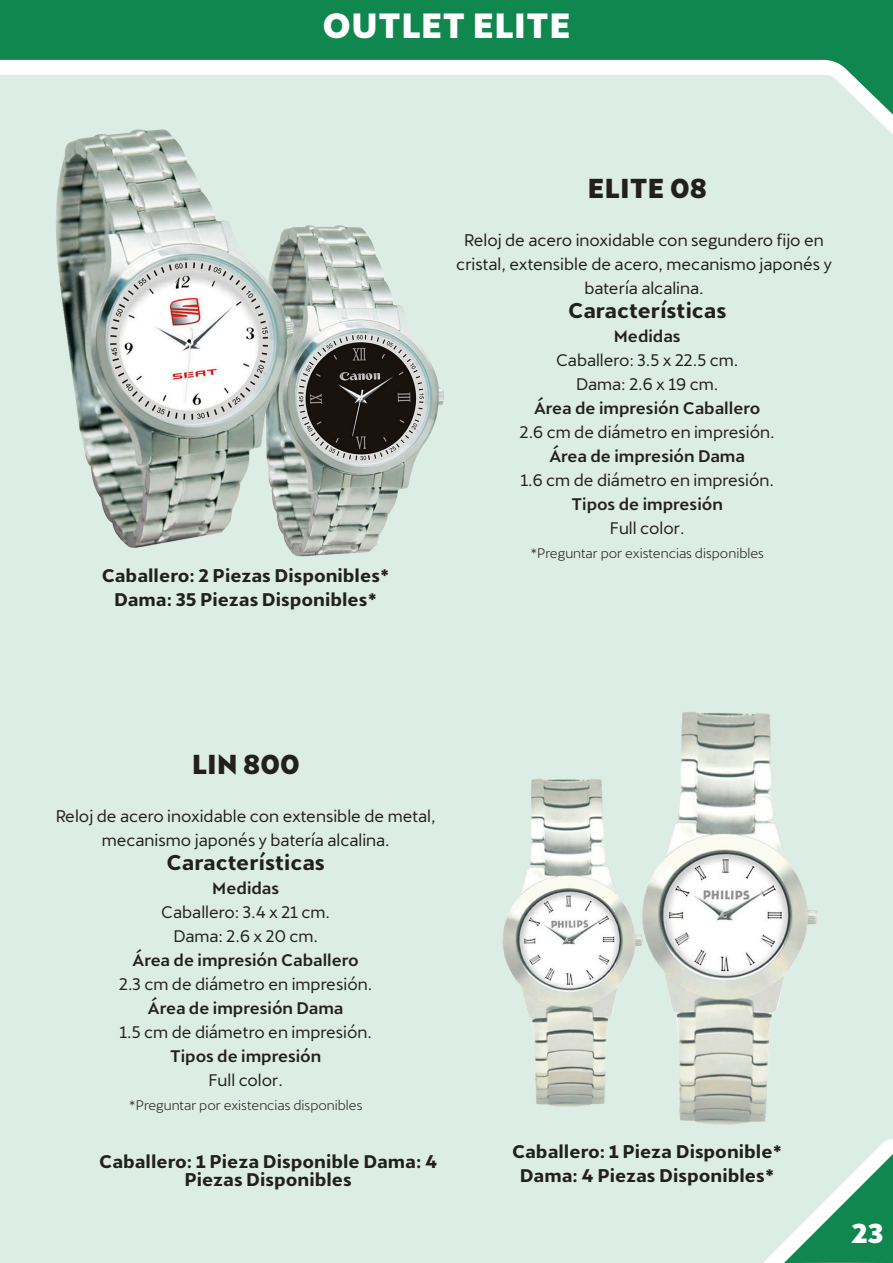
<style>
.page{position:relative;width:893px;height:1263px;background:#fff}
.page>*{position:absolute;margin:0;border:0;box-sizing:border-box;transform-origin:0 0}
.t1{font:800 34.5px "Cupra";color:#fff}
.Titulo{font:800 27px "Cupra";color:#231f20}
.t2{font:800 27px "Cupra";color:#fff}
.t3{font:700 21px "Cupra";color:#231f20}
.t4{font:700 18px/18px "Cupra";color:#231f20;text-align:center}
.Texto{font:16.5px/24px "Cupra";color:#231f20;text-align:center}
.Texto_Negritas{font:500 16.5px "Cupra";color:#231f20}
.Titulo-2{font:13.5px "Cupra";color:#231f20}
</style>
<div class="page">
<svg style="left:0;top:0;width:893px;height:75px;fill:#0f874f"></svg>
<div style="left:0;top:75px;width:893px;height:1188px;background:#dbede4"></div>
<img style="left:319px;top:222px;width:135px;height:336px">
<img style="left:46px;top:126px;width:273px;height:432px">
<img style="left:497px;top:774px;width:139px;height:336px">
<img style="left:636px;top:702px;width:187px;height:432px">
<p class="t1" style="left:322px;top:6px;width:250px">OUTLET ELITE</p>
<p class="Titulo" style="left:588px;top:173px;width:121px">ELITE 08</p>
<p class="Texto" style="left:456px;top:225px;width:377px">Reloj de acero inoxidable con segundero fijo en cristal, extensible de acero, mecanismo japonés y batería alcalina.</p>
<p class="Texto_Negritas" style="left:614px;top:327px;width:68px">Medidas</p>
<p class="Texto" style="left:556px;top:345px;width:184px">Caballero: 3.5 x 22.5 cm.</p>
<p class="Texto" style="left:576px;top:369px;width:144px">Dama: 2.6 x 19 cm.</p>
<p class="Texto_Negritas" style="left:534px;top:399px;width:228px">Área de impresión Caballero</p>
<p class="Texto" style="left:520px;top:417px;width:256px">2.6 cm de diámetro en impresión.</p>
<p class="Texto_Negritas" style="left:549px;top:447px;width:197px">Área de impresión Dama</p>
<p class="Texto" style="left:520px;top:465px;width:255px">1.6 cm de diámetro en impresión.</p>
<p class="Texto_Negritas" style="left:571px;top:495px;width:153px">Tipos de impresión</p>
<p class="Texto" style="left:610px;top:513px;width:76px">Full color.</p>
<p class="t3" style="left:568px;top:298px;width:160px">Características</p>
<p class="t4" style="left:102px;top:567px;width:290px">Caballero: 2 Piezas Disponibles*</p>
<p class="t4" style="left:114px;top:591px;width:265px">Dama: 35 Piezas Disponibles*</p>
<p class="Titulo-2" style="left:530px;top:541px;width:235px">*Preguntar por existencias disponibles</p>
<p class="Titulo" style="left:192px;top:749px;width:110px">LIN 800</p>
<p class="Texto" style="left:56px;top:801px;width:381px">Reloj de acero inoxidable con extensible de metal, mecanismo japonés y batería alcalina.</p>
<p class="Texto_Negritas" style="left:212px;top:879px;width:68px">Medidas</p>
<p class="Texto" style="left:161px;top:897px;width:170px">Caballero: 3.4 x 21 cm.</p>
<p class="Texto" style="left:173px;top:921px;width:146px">Dama: 2.6 x 20 cm.</p>
<p class="Texto_Negritas" style="left:133px;top:951px;width:228px">Área de impresión Caballero</p>
<p class="Texto" style="left:119px;top:969px;width:255px">2.3 cm de diámetro en impresión.</p>
<p class="Texto_Negritas" style="left:148px;top:999px;width:197px">Área de impresión Dama</p>
<p class="Texto" style="left:119px;top:1017px;width:254px">1.5 cm de diámetro en impresión.</p>
<p class="Texto_Negritas" style="left:170px;top:1047px;width:153px">Tipos de impresión</p>
<p class="Texto" style="left:208px;top:1065px;width:76px">Full color.</p>
<p class="t3" style="left:167px;top:850px;width:160px">Características</p>
<p class="Titulo-2" style="left:129px;top:1093px;width:235px">*Preguntar por existencias disponibles</p>
<p class="t4" style="left:99px;top:1153px;width:339px">Caballero: 1 Pieza Disponible Dama: 4<br>Piezas Disponibles</p>
<p class="t4" style="left:512px;top:1143px;width:272px">Caballero: 1 Pieza Disponible*</p>
<p class="t4" style="left:520px;top:1167px;width:256px">Dama: 4 Piezas Disponibles*</p>
<h2 class="t2" style="left:851px;top:1218px;width:33px">23</h2>
</div>
